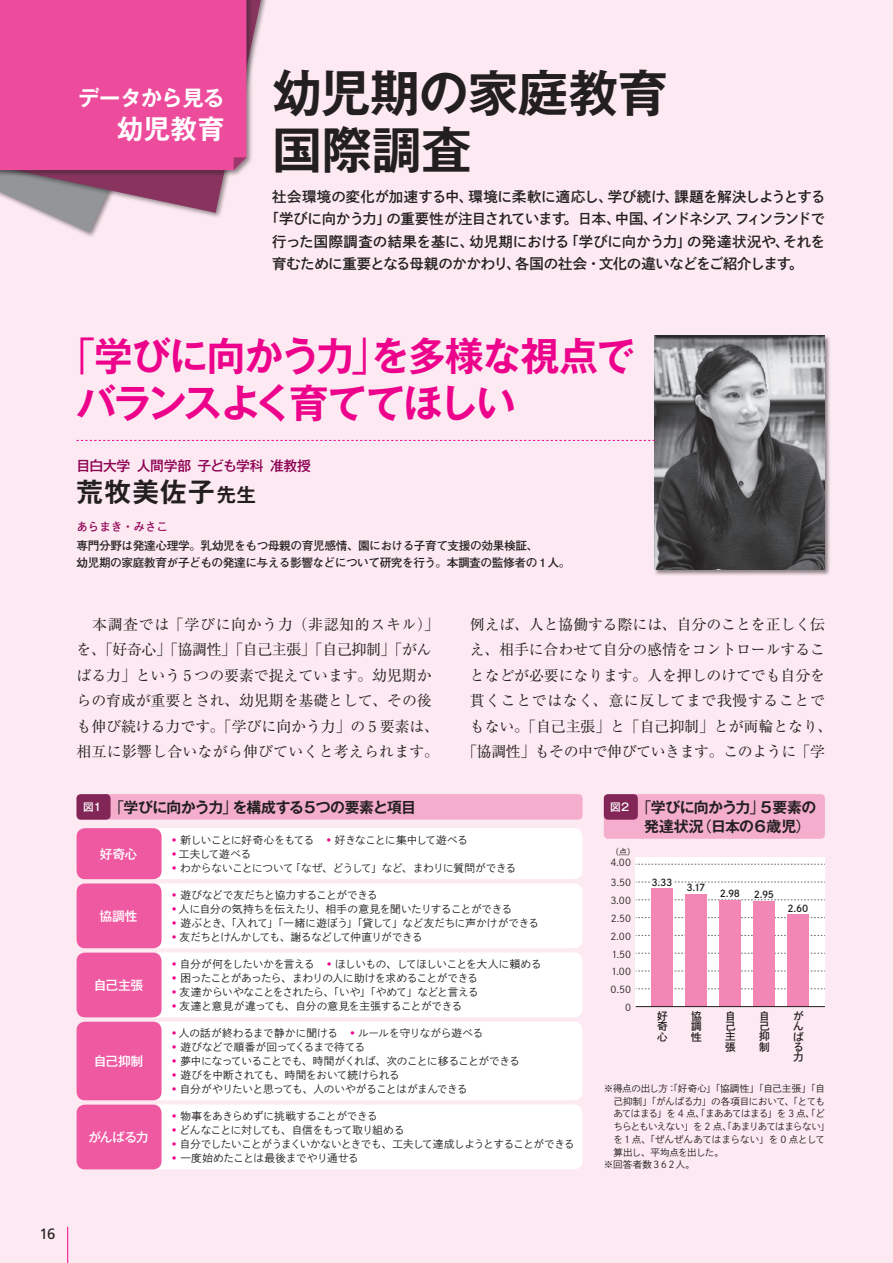
<style>
.page{position:relative;width:893px;height:1263px;background:#fce9f1}
.page>*{position:absolute;margin:0;border:0;box-sizing:border-box;transform-origin:0 0}
.t1{font:700 49.95px/57.4px "Gothic MB101 Pro De";letter-spacing:-.005em;color:#231f20}
.t2{font:700 39.3px/47.8px "Gothic MB101 Pro De";letter-spacing:-.045em;color:#ed028c}
.t3{font:700 26.55px "Gothic MB101 Pro De";letter-spacing:.05em;color:#231f20}
.t4{font:700 26.55px "Gothic MB101 Pro De";color:#fff}
.t5{font:700 21.3px "Gothic MB101 Pro De";letter-spacing:-.025em;color:#fff}
.t6{font:14.85px/25.5px "Ryumin Pro";letter-spacing:-.005em;color:#231f20}
.t7{font:700 14.85px/19.2px "Gothic MB101 Pro De";letter-spacing:-.04em;color:#231f20;text-align:center}
.t8{font:14.85px "Frutiger";color:#231f20}
.t9{font:14.4px "Shuei Go Kin Std B";letter-spacing:-.015em;color:#231f20}
.t10{font:14.4px "Shuei Go Kin Std B";letter-spacing:-.05em;color:#231f20}
.t11{font:14.4px "Shuei Go Kin Std B";letter-spacing:.005em;color:#231f20}
.t12{font:500 13.8px "Gothic MB101 Pro";letter-spacing:-.02em;color:#8d0052}
.t13{font:500 12.75px "Gothic MB101 Pro";letter-spacing:-.035em;color:#fff}
.t14{font:700 11.7px/17px "Futo Go B101 Pro";letter-spacing:-.04em;color:#231f20}
.t15{font:700 11.7px "Futo Go B101 Pro";letter-spacing:-.025em;color:#8d0052}
.t16{font:10.65px "Shuei Go Kin Std L";letter-spacing:-.03em;color:#231f20}
.t17{font:10.65px "Shuei Go Kin Std L";letter-spacing:-.005em;color:#231f20}
.t18{font:10.65px "Shuei Go Kin Std L";letter-spacing:-.05em;color:#231f20}
.t19{font:10.65px "Shuei Go Kin Std L";letter-spacing:-.055em;color:#231f20}
.t20{font:10.65px "Shuei Go Kin Std L";letter-spacing:-.01em;color:#231f20}
.t21{font:10.65px/10.4px "Shuei Go Kin Std B";color:#231f20}
.t22{font:500 10.65px "Gothic MB101 Pro";color:#fff}
.t23{font:9.6px "Shuei Go Kin Std L";letter-spacing:-.005em;color:#231f20}
.t24{font:9.6px "Shuei Go Kin Std L";letter-spacing:-.065em;color:#231f20}
.t25{font:9.6px/20px "Shuei Go Kin Std L";letter-spacing:-.045em;color:#231f20}
.t26{font:9.6px/17.9px "Shuei Go Kin Std L";color:#231f20;text-align:right}
.t27{font:9.6px "Shuei Go Kin Std L";letter-spacing:-.075em;color:#231f20}
.t28{font:9.6px "Shuei Go Kin Std B";letter-spacing:-.03em;color:#231f20}
.t29{font:9.6px "Shuei Go Kin Std L";letter-spacing:-.08em;color:#231f20}
.t30{font:8.55px "Shuei Go Kin Std L";color:#231f20}
.s1{font-family:"Gothic MB101 Pro";font-weight:400}
.s2{font-size:19.2px}
.s3{color:#ed028c}
</style>
<div class="page">
<svg style="left:51px;top:219px;width:51px;height:14px"></svg>
<div style="left:0;top:0;width:285px;height:219px;background:#231f20;opacity:.5"></div>
<svg style="left:0;top:0;width:261px;height:213px"></svg>
<div style="left:0;top:0;width:253px;height:177px;background:#231f20;opacity:.5"></div>
<div style="left:0;top:0;width:246px;height:170px;background:#ed4c9c"></div>
<div style="left:77px;top:828px;width:506px;height:51px;background:#fff;border-radius:9px"></div>
<div style="left:77px;top:883px;width:506px;height:65px;background:#fff;border-radius:9px"></div>
<div style="left:77px;top:952px;width:506px;height:65px;background:#fff;border-radius:9px"></div>
<div style="left:77px;top:1022px;width:506px;height:78px;background:#fff;border-radius:9px"></div>
<div style="left:77px;top:1104px;width:506px;height:65px;background:#fff;border-radius:9px"></div>
<div style="left:654px;top:335px;width:177px;height:241px;background:#231f20;opacity:.5"></div>
<img style="left:655px;top:336px;width:170px;height:234px">
<svg style="left:77px;top:440px;width:578px;height:1px"></svg>
<div style="left:77px;top:794px;width:506px;height:26px;background:#f5adce;border-radius:4px"></div>
<div style="left:604px;top:794px;width:221px;height:45px;background:#f5adce;border-radius:4px"></div>
<div style="left:77px;top:794px;width:34px;height:26px;background:#822657;border-radius:4px"></div>
<div style="left:604px;top:794px;width:34px;height:26px;background:#822657;border-radius:4px"></div>
<div style="left:77px;top:828px;width:85px;height:51px;background:#ef59a1;border-radius:9px"></div>
<div style="left:77px;top:883px;width:85px;height:65px;background:#ef59a1;border-radius:9px"></div>
<div style="left:77px;top:952px;width:85px;height:65px;background:#ef59a1;border-radius:9px"></div>
<div style="left:77px;top:1022px;width:85px;height:78px;background:#ef59a1;border-radius:9px"></div>
<div style="left:77px;top:1104px;width:85px;height:65px;background:#ef59a1;border-radius:9px"></div>
<div style="left:636px;top:857px;width:189px;height:149px;background:#fff"></div>
<svg style="left:636px;top:988px;width:189px;height:1px"></svg>
<svg style="left:636px;top:971px;width:189px;height:1px"></svg>
<svg style="left:636px;top:953px;width:189px;height:1px"></svg>
<svg style="left:636px;top:935px;width:189px;height:1px"></svg>
<svg style="left:636px;top:917px;width:189px;height:1px"></svg>
<svg style="left:636px;top:899px;width:189px;height:1px"></svg>
<svg style="left:636px;top:864px;width:189px;height:1px"></svg>
<div style="left:652px;top:888px;width:21px;height:118px;background:#f287b6"></div>
<div style="left:686px;top:894px;width:21px;height:112px;background:#f287b6"></div>
<div style="left:720px;top:900px;width:21px;height:106px;background:#f287b6"></div>
<div style="left:754px;top:901px;width:21px;height:105px;background:#f287b6"></div>
<div style="left:788px;top:914px;width:21px;height:92px;background:#f287b6"></div>
<hr style="left:636px;top:1006px;width:189px;height:1px;background:#231f20">
<svg style="left:636px;top:881px;width:189px;height:8px"></svg>
<hr style="left:67px;top:1227px;width:1px;height:36px;background:#ed028c">
<h3 class="t5" style="left:78px;top:80px;width:148px">データから見る</h3>
<h3 class="t4" style="left:117px;top:107px;width:109px">幼児教育</h3>
<h1 class="t1" style="left:272px;top:58px;width:397px">幼児期の家庭教育国際調査</h1>
<h3 class="t11" style="left:272px;top:186px;width:554px">社会環境の変化が加速する中、環境に柔軟に適応し、学び続け、課題を解決しようとする</h3>
<h3 class="t10" style="left:265px;top:209px;width:562px">「学びに向かう力」の重要性が注目されています。日本、中国、インドネシア、フィンランドで</h3>
<h3 class="t9" style="left:272px;top:231px;width:554px">行った国際調査の結果を基に、幼児期における「学びに向かう力」の発達状況や、それを</h3>
<h3 class="t9" style="left:272px;top:253px;width:533px">育むために重要となる母親のかかわり、各国の社会・文化の違いなどをご紹介します。</h3>
<h2 class="t2" style="left:77px;top:327px;width:560px;text-indent:-19px"><span class="s1">「</span>学びに向かう力<span class="s1">」</span>を多様な視点でバランスよく育ててほしい</h2>
<p class="t12" style="left:77px;top:455px;width:236px">目白大学人間学部子ども学科准教授</p>
<h3 class="t3" style="left:77px;top:470px;width:181px">荒牧美佐子<span class="s2">先生</span></h3>
<p class="t15" style="left:77px;top:517px;width:93px">あらまき・みさこ</p>
<p class="t14" style="left:76px;top:536px;width:496px">専門分野は発達心理学。乳幼児をもつ母親の育児感情、園における子育て支援の効果検証、<br>幼児期の家庭教育が子どもの発達に与える影響などについて研究を行う。本調査の監修者の１人。</p>
<h3 class="t6" style="left:77px;top:610px;width:364px">　本調査では「学びに向かう力（非認知的スキル）」を、「好奇心」「協調性」「自己主張」「自己抑制」「がんばる力」という 5 つの要素で捉えています。幼児期からの育成が重要とされ、幼児期を基礎として、その後も伸び続ける力です。「学びに向かう力」の 5 要素は、相互に影響し合いながら伸びていくと考えられます。</h3>
<h3 class="t6" style="left:462px;top:610px;width:371px;text-align:center">例えば、人と協働する際には、自分のことを正しく伝え、相手に合わせて自分の感情をコントロールすることなどが必要になります。人を押しのけてでも自分を貫くことではなく、意に反してまで我慢することでもない。「自己主張」と「自己抑制」とが両輪となり、「協調性」もその中で伸びていきます。このように「学</h3>
<h3 class="t7" style="left:109px;top:795px;width:308px"><span class="s1">「</span>学びに向かう力<span class="s1">」</span>を構成する５つの要素と項目</h3>
<h3 class="t7" style="left:637px;top:795px;width:181px"><span class="s1">「</span>学びに向かう力<span class="s1">」</span>５要素の発達状況<span class="s1">（</span>日本の６歳児<span class="s1">）</span></h3>
<p class="t22" style="left:83px;top:798px;width:21px">図１</p>
<p class="t22" style="left:610px;top:798px;width:22px">図２</p>
<p class="t13" style="left:100px;top:843px;width:39px">好奇心</p>
<p class="t18" style="left:170px;top:833px;width:299px"><span class="s3">•</span> 新しいことに好奇心をもてる　<span class="s3">•</span> 好きなことに集中して遊べる</p>
<p class="t16" style="left:170px;top:846px;width:82px"><span class="s3">•</span>工夫して遊べる</p>
<p class="t16" style="left:170px;top:860px;width:348px"><span class="s3">•</span> わからないことについて「なぜ、どうして」など、まわりに質問ができる</p>
<p class="t16" style="left:170px;top:888px;width:209px"><span class="s3">•</span> 遊びなどで友だちと協力することができる</p>
<p class="t16" style="left:170px;top:902px;width:343px"><span class="s3">•</span>人に自分の気持ちを伝えたり、相⼿の意見を聞いたりすることができる</p>
<p class="t17" style="left:170px;top:916px;width:370px"><span class="s3">•</span> 遊ぶとき、「入れて」「⼀緒に遊ぼう」「貸して」など友だちに声かけができる</p>
<p class="t19" style="left:170px;top:929px;width:254px"><span class="s3">•</span> 友だちとけんかしても、謝るなどして仲直りができる</p>
<p class="t16" style="left:170px;top:957px;width:373px"><span class="s3">•</span> 自分が何をしたいかを言える　<span class="s3">•</span> ほしいもの、してほしいことを大人に頼める</p>
<p class="t16" style="left:170px;top:971px;width:309px"><span class="s3">•</span> 困ったことがあったら、まわりの人に助けを求めることができる</p>
<p class="t16" style="left:170px;top:985px;width:310px"><span class="s3">•</span> 友達からいやなことをされたら、「いや」「やめて」などと言える</p>
<p class="t16" style="left:170px;top:998px;width:293px"><span class="s3">•</span>友達と意見が違っても、自分の意見を主張することができる</p>
<p class="t17" style="left:170px;top:1026px;width:315px"><span class="s3">•</span>人の話が終わるまで静かに聞ける　<span class="s3">•</span>ルールを守りながら遊べる</p>
<p class="t20" style="left:170px;top:1040px;width:197px"><span class="s3">•</span> 遊びなどで順番が回ってくるまで待てる</p>
<p class="t16" style="left:170px;top:1054px;width:351px"><span class="s3">•</span> 夢中になっていることでも、時間がくれば、次のことに移ることができる</p>
<p class="t16" style="left:170px;top:1068px;width:231px"><span class="s3">•</span> 遊びを中断されても、時間をおいて続けられる</p>
<p class="t16" style="left:170px;top:1081px;width:299px"><span class="s3">•</span> 自分がやりたいと思っても、人のいやがることはがまんできる</p>
<p class="t16" style="left:170px;top:1109px;width:209px"><span class="s3">•</span> 物事をあきらめずに挑戦することができる</p>
<p class="t16" style="left:170px;top:1123px;width:236px"><span class="s3">•</span>どんなことに対しても、自信をもって取り組める</p>
<p class="t16" style="left:170px;top:1137px;width:406px"><span class="s3">•</span> 自分でしたいことがうまくいかないときでも、工夫して達成しようとすることができる</p>
<p class="t16" style="left:170px;top:1150px;width:190px"><span class="s3">•</span> 一度始めたことは最後までやり通せる</p>
<p class="t30" style="left:610px;top:846px;width:27px">（点）</p>
<p class="t25" style="left:610px;top:853px;width:22px">4.00<br>3.50</p>
<p class="t26" style="left:610px;top:891px;width:22px">3.00<br>2.50<br>2.00<br>1.50<br>1.00<br>0.50<br>0</p>
<p class="t28" style="left:651px;top:875px;width:22px">3.33</p>
<p class="t28" style="left:686px;top:881px;width:20px">3.17</p>
<p class="t28" style="left:720px;top:887px;width:22px">2.98</p>
<p class="t28" style="left:754px;top:888px;width:22px">2.95</p>
<p class="t28" style="left:787px;top:901px;width:22px">2.60</p>
<p class="t13" style="left:100px;top:905px;width:40px">協調性</p>
<p class="t13" style="left:94px;top:974px;width:51px">自己主張</p>
<p class="t21" style="left:657px;top:1010px;width:12px;text-align:justify">好奇心</p>
<p class="t21" style="left:691px;top:1010px;width:12px;text-align:justify">協調性</p>
<p class="t21" style="left:725px;top:1010px;width:12px">自己主張</p>
<p class="t21" style="left:759px;top:1010px;width:12px">自己抑制</p>
<p class="t21" style="left:793px;top:1010px;width:12px">がんばる力</p>
<p class="t13" style="left:94px;top:1050px;width:51px">自己抑制</p>
<p class="t23" style="left:604px;top:1082px;width:223px">※得点の出し方：「好奇心」「協調性」「自己主張」「自</p>
<p class="t25" style="left:613px;top:1091px;width:213px">己抑制」「がんばる力」の各項目において、「とても</p>
<p class="t24" style="left:613px;top:1107px;width:213px">あてはまる」を 4 点、「まああてはまる」を 3 点、「ど</p>
<p class="t27" style="left:613px;top:1120px;width:218px">ちらともいえない」を 2 点、「あまりあてはまらない」</p>
<p class="t23" style="left:613px;top:1133px;width:213px">を1 点、「ぜんぜんあてはまらない」を 0 点として</p>
<p class="t24" style="left:613px;top:1145px;width:112px">算出し、平均点を出した。</p>
<p class="t29" style="left:604px;top:1158px;width:93px">※回答者数３６２人。</p>
<p class="t13" style="left:88px;top:1126px;width:62px">がんばる力</p>
<h3 class="t8" style="left:40px;top:1225px;width:17px">16</h3>
</div>
